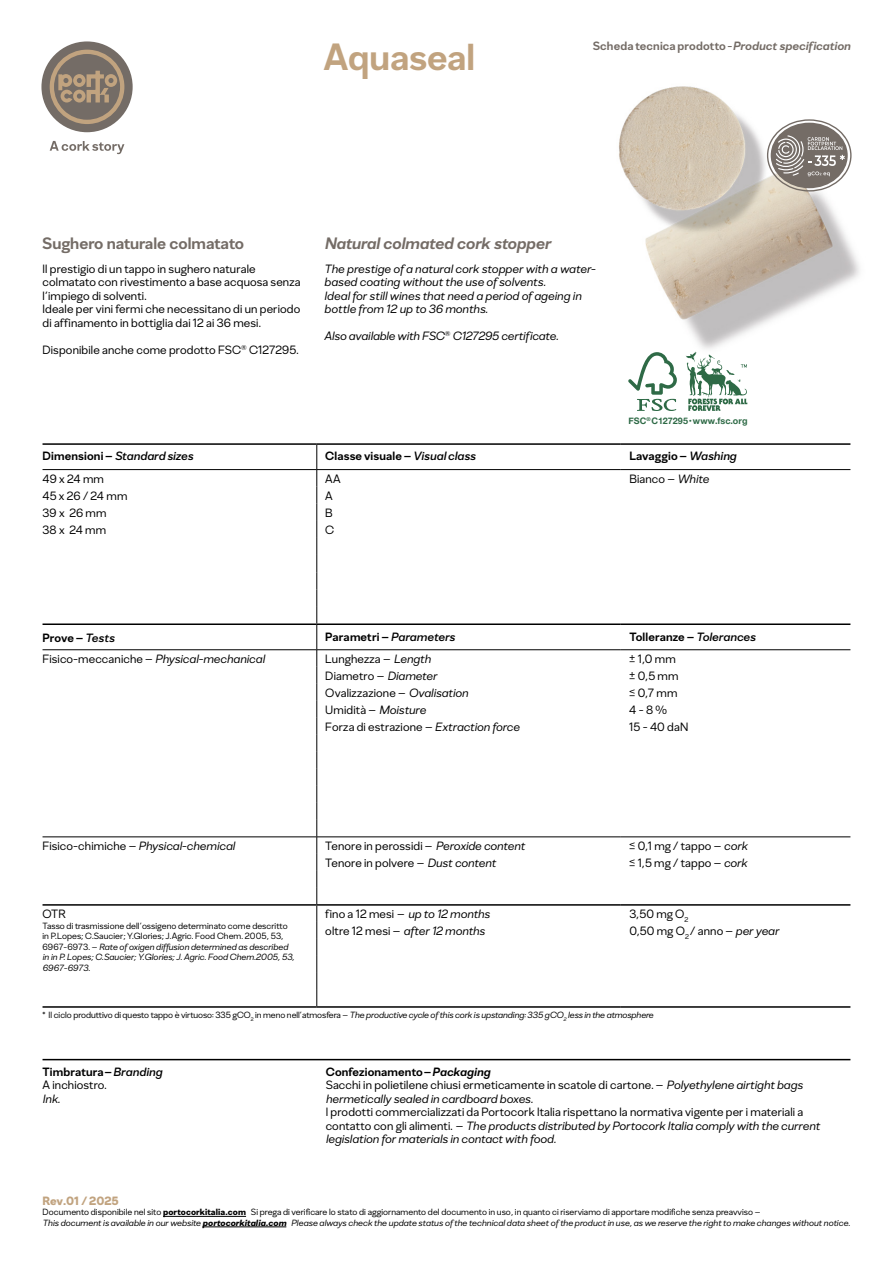
<style>
.page{position:relative;width:893px;height:1263px;background:#fff}
.page>*{position:absolute;margin:0;border:0;box-sizing:border-box;transform-origin:0 0}
.t1{font:700 37.5px "Amorim Sans";letter-spacing:-.005em;color:#c1a37f}
.t2{font:italic 700 16.5px "Amorim Sans";color:#746c66}
.t3{font:700 16.5px "Amorim Sans";color:#746c66}
.t4{font:12px/13.5px "Amorim Sans";letter-spacing:.015em;color:#000}
.t5{font:italic 12px/13.5px "Amorim Sans";letter-spacing:.015em;color:#000}
.t6{font:700 12px "Amorim Sans";letter-spacing:.01em;color:#000}
.t7{font:700 12px "Amorim Sans";letter-spacing:.01em;color:#746c66}
.t8{font:italic 500 12px "Amorim Sans";letter-spacing:.005em;color:#000}
.t9{font:900 12px "Amorim Sans";color:#c1a37f}
.t10{font:9px/10.5px "Amorim Sans";color:#000}
.t11{font:italic 9px/10.5px "Amorim Sans";letter-spacing:.01em;color:#000}
.t12{font:700 9px "Helvetica Neue";letter-spacing:.005em;color:#2e6a46}
.s1{font-weight:500;font-style:italic}
.s2{font-style:italic}
.s3{font-weight:700;font-style:normal}
.s4{font-style:normal}
.s5{font-weight:700}
.s6{font-weight:900;font-style:normal}
.s7{font-weight:900}
</style>
<div class="page">
<img style="left:619px;top:86px;width:241px;height:263px">
<hr style="left:163px;top:1216px;width:83px;height:1px;background:#000">
<hr style="left:202px;top:1226px;width:84px;height:1px;background:#000">
<hr style="left:43px;top:443px;width:274px;height:2px;background:#000">
<hr style="left:317px;top:443px;width:304px;height:2px;background:#000">
<hr style="left:621px;top:443px;width:229px;height:2px;background:#000">
<svg style="left:317px;top:445px;width:1px;height:561px"></svg>
<hr style="left:43px;top:904px;width:274px;height:2px;background:#000">
<hr style="left:317px;top:904px;width:304px;height:2px;background:#000">
<hr style="left:43px;top:1006px;width:274px;height:2px;background:#000">
<hr style="left:317px;top:1006px;width:304px;height:2px;background:#000">
<hr style="left:621px;top:904px;width:229px;height:2px;background:#000">
<hr style="left:621px;top:1006px;width:229px;height:2px;background:#000">
<hr style="left:43px;top:623px;width:274px;height:2px;background:#000">
<hr style="left:317px;top:623px;width:304px;height:2px;background:#000">
<hr style="left:621px;top:623px;width:229px;height:2px;background:#000">
<hr style="left:43px;top:649px;width:274px;height:1px;background:#000">
<hr style="left:317px;top:649px;width:304px;height:1px;background:#000">
<hr style="left:621px;top:649px;width:229px;height:1px;background:#000">
<hr style="left:43px;top:837px;width:274px;height:1px;background:#000">
<hr style="left:317px;top:837px;width:304px;height:1px;background:#000">
<hr style="left:621px;top:837px;width:229px;height:1px;background:#000">
<hr style="left:43px;top:469px;width:274px;height:1px;background:#000">
<hr style="left:317px;top:469px;width:304px;height:1px;background:#000">
<hr style="left:621px;top:469px;width:229px;height:1px;background:#000">
<hr style="left:43px;top:1059px;width:807px;height:1px;background:#000">
<div style="left:41px;top:41px;width:92px;height:91px;background:#746c66;border-radius:50%"></div>
<svg style="left:50px;top:50px;width:74px;height:74px"></svg>
<svg style="left:50px;top:141px;width:74px;height:13px"></svg>
<svg style="left:628px;top:352px;width:49px;height:59px"></svg>
<svg style="left:686px;top:351px;width:61px;height:60px"></svg>
<svg style="left:767px;top:119px;width:85px;height:73px"></svg>
<h1 class="t1" style="left:323px;top:33px;width:153px">Aquaseal</h1>
<p class="t7" style="left:593px;top:39px;width:259px">Scheda tecnica prodotto <span class="s1">-</span> <span class="s2">Product specification</span></p>
<h2 class="t3" style="left:42px;top:233px;width:203px">Sughero naturale colmatato</h2>
<h2 class="t2" style="left:324px;top:233px;width:228px">Natural colmated cork stopper</h2>
<p class="t4" style="left:43px;top:261px;width:260px">Il prestigio di un tappo in sughero naturale colmatato con rivestimento a base acquosa senza l’impiego di solventi.<br>Ideale per vini fermi che necessitano di un periodo di affinamento in bottiglia dai 12 ai 36 mesi.</p>
<p class="t4" style="left:43px;top:342px;width:258px">Disponibile anche come prodotto FSC<sup>®</sup> C127295.</p>
<p class="t5" style="left:324px;top:261px;width:273px">The prestige of a natural cork stopper with a water&shy;based coating without the use of solvents.<br>Ideal for still wines that need a period of ageing in bottle from 12 up to 36 months.</p>
<p class="t5" style="left:324px;top:329px;width:236px">Also available with FSC<sup>®</sup> C127295 certificate.</p>
<p class="t12" style="left:628px;top:413px;width:121px">FSC<sup>®</sup> C127295 • www.fsc.org</p>
<p class="t8" style="left:43px;top:449px;width:152px"><span class="s3">Dimensioni –</span> Standard sizes</p>
<p class="t6" style="left:325px;top:449px;width:152px">Classe visuale – <span class="s1">Visual class</span></p>
<p class="t6" style="left:629px;top:449px;width:109px">Lavaggio – <span class="s1">Washing</span></p>
<p class="t4" style="left:43px;top:472px;width:63px">49 x 24 mm</p>
<p class="t4" style="left:325px;top:472px;width:17px">AA</p>
<p class="t4" style="left:629px;top:472px;width:81px">Bianco – <span class="s2">White</span></p>
<p class="t4" style="left:43px;top:489px;width:86px">45 x 26 / 24 mm</p>
<p class="t4" style="left:325px;top:489px;width:9px">A</p>
<p class="t4" style="left:43px;top:506px;width:65px">39 x 26 mm</p>
<p class="t4" style="left:325px;top:506px;width:9px">B</p>
<p class="t4" style="left:43px;top:523px;width:65px">38 x 24 mm</p>
<p class="t4" style="left:325px;top:523px;width:11px">C</p>
<p class="t6" style="left:43px;top:630px;width:73px">Prove – <span class="s1">Tests</span></p>
<p class="t6" style="left:325px;top:629px;width:131px">Parametri – <span class="s1">Parameters</span></p>
<p class="t6" style="left:629px;top:629px;width:128px">Tolleranze – <span class="s1">Tolerances</span></p>
<p class="t5" style="left:43px;top:652px;width:224px"><span class="s4">Fisico-meccaniche –</span> Physical-mechanical</p>
<p class="t4" style="left:325px;top:652px;width:107px">Lunghezza – <span class="s2">Length</span></p>
<p class="t4" style="left:629px;top:652px;width:48px">± 1,0 mm</p>
<p class="t4" style="left:325px;top:669px;width:113px">Diametro – <span class="s2">Diameter</span></p>
<p class="t4" style="left:629px;top:669px;width:51px">± 0,5 mm</p>
<p class="t4" style="left:325px;top:686px;width:144px">Ovalizzazione – <span class="s2">Ovalisation</span></p>
<p class="t4" style="left:629px;top:686px;width:50px">≤ 0,7 mm</p>
<p class="t4" style="left:325px;top:703px;width:102px">Umidità – <span class="s2">Moisture</span></p>
<p class="t4" style="left:629px;top:703px;width:39px">4 - 8 %</p>
<p class="t4" style="left:325px;top:720px;width:196px">Forza di estrazione – <span class="s2">Extraction force</span></p>
<p class="t4" style="left:629px;top:720px;width:61px">15 - 40 daN</p>
<p class="t5" style="left:42px;top:839px;width:194px"><span class="s4">Fisico-chimiche –</span> Physical-chemical</p>
<p class="t4" style="left:325px;top:839px;width:201px">Tenore in perossidi – <span class="s2">Peroxide content</span></p>
<p class="t4" style="left:629px;top:839px;width:120px">≤ 0,1 mg / tappo – <span class="s2">cork</span></p>
<p class="t4" style="left:325px;top:856px;width:172px">Tenore in polvere – <span class="s2">Dust content</span></p>
<p class="t4" style="left:629px;top:856px;width:120px">≤ 1,5 mg / tappo – <span class="s2">cork</span></p>
<p class="t4" style="left:42px;top:907px;width:25px">OTR</p>
<p class="t10" style="left:43px;top:920px;width:253px">Tasso di trasmissione dell’ossigeno determinato come descritto in P.Lopes; C.Saucier; Y.Glories; J.Agric. Food Chem. 2005, 53, 6967-6973. – <span class="s2">Rate of oxigen diffusion determined as described in in P. Lopes; C.Saucier; Y.Glories; J. Agric. Food Chem.2005, 53, 6967-6973.</span></p>
<p class="t4" style="left:325px;top:907px;width:166px">fino a 12 mesi – <span class="s2">up to 12 months</span></p>
<p class="t4" style="left:629px;top:907px;width:61px">3,50 mg O<sub>2</sub></p>
<p class="t5" style="left:325px;top:924px;width:161px"><span class="s4">oltre 12 mesi –</span> after 12 months</p>
<p class="t4" style="left:629px;top:924px;width:151px">0,50 mg O<sub>2</sub> / anno – <span class="s2">per year</span></p>
<p class="t10" style="left:43px;top:1009px;width:612px">* Il ciclo produttivo di questo tappo è virtuoso: 335 gCO<sub>2</sub> in meno nell’atmosfera – <span class="s2">The productive cycle of this cork is upstanding: 335 gCO</span><sub>2</sub> <span class="s2">less in the atmosphere</span></p>
<p class="t4" style="left:43px;top:1064px;width:121px"><span class="s5">Timbratura –</span> <span class="s1">Branding<br></span>A inchiostro.</p>
<p class="t5" style="left:43px;top:1091px;width:19px">Ink.</p>
<p class="t5" style="left:326px;top:1064px;width:478px"><span class="s3">Confezionamento –</span> <span class="s5">Packaging<br></span><span class="s4">Sacchi in polietilene chiusi ermeticamente in scatole di cartone. –</span> Polyethylene airtight bags hermetically sealed in cardboard boxes.</p>
<p class="t4" style="left:326px;top:1105px;width:495px">I prodotti commercializzati da Portocork Italia rispettano la normativa vigente per i materiali a contatto con gli alimenti. – <span class="s2">The products distributed by Portocork Italia comply with the current legislation for materials in contact with food.</span></p>
<p class="t9" style="left:43px;top:1193px;width:78px">Rev.01 / 2025</p>
<p class="t11" style="left:43px;top:1207px;width:809px"><span class="s4">Documento disponibile nel sito</span> <span class="s6">portocorkitalia.com</span> <span class="s4">Si prega di verificare lo stato di aggiornamento del documento in uso, in quanto ci riserviamo di apportare modifiche senza preavviso –<br></span>This document is available in our website <span class="s7">portocorkitalia.com</span> Please always check the update status of the technical data sheet of the product in use, as we reserve the right to make changes without notice.</p>
</div>
